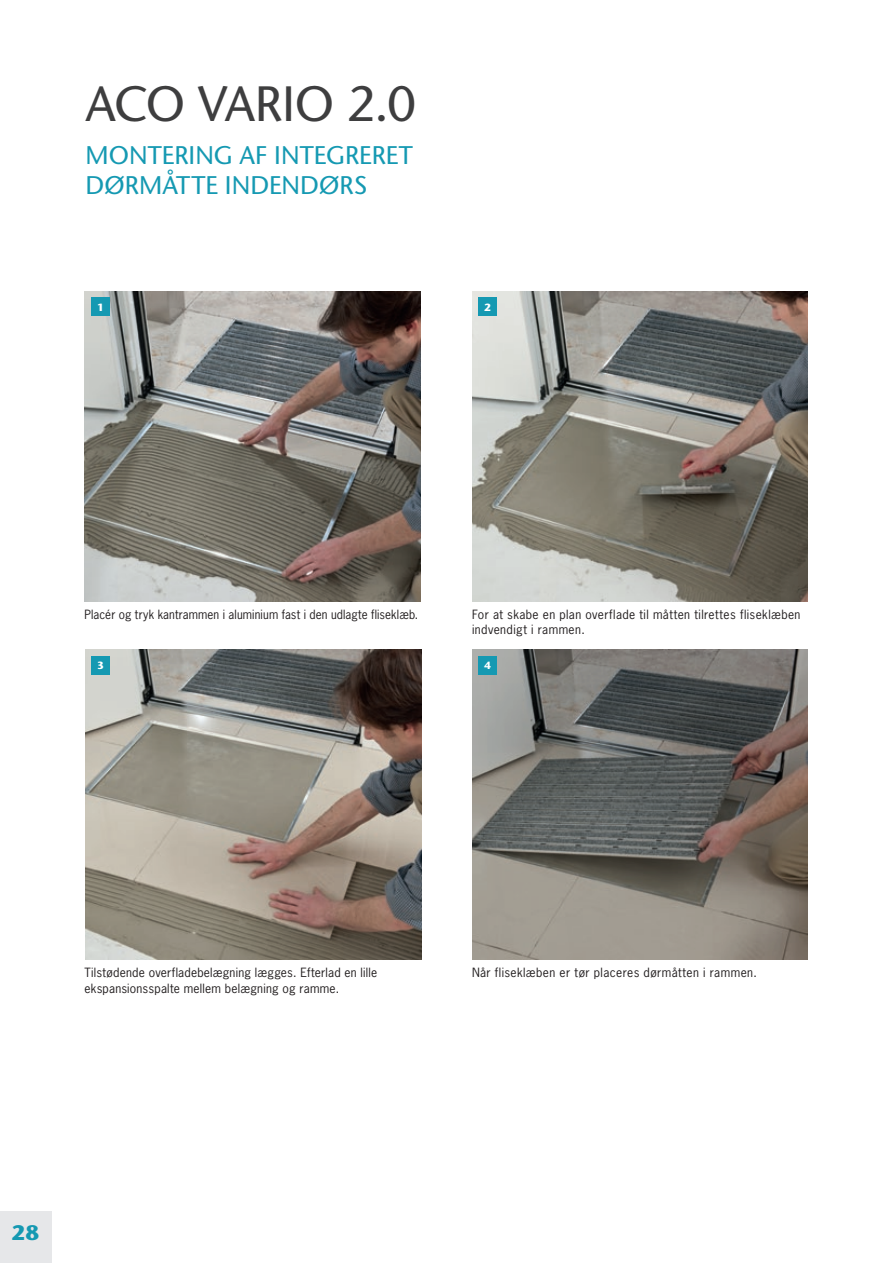
<style>
.page{position:relative;width:893px;height:1263px;background:#fff}
.page>*{position:absolute;margin:0;border:0;box-sizing:border-box;transform-origin:0 0}
.t1{font:500 49.5px "Stone Sans ITC Std";letter-spacing:-.02em;color:#3e3e3f}
.t2{font:500 25.5px/30px "Stone Sans ITC Std";color:#1599b2}
.t3{font:700 21px "Stone Sans ITC Std";color:#1599b2}
.t4{font:12px/15.5px "News Gothic Std";letter-spacing:.02em;color:#231f20}
.t5{font:700 10.5px "Stone Sans ITC Std";color:#fff}
</style>
<div class="page">
<img style="left:85px;top:291px;width:336px;height:310px">
<img style="left:472px;top:291px;width:336px;height:310px">
<img style="left:85px;top:649px;width:336px;height:310px">
<div style="left:92px;top:298px;width:18px;height:18px;background:#1599b2"></div>
<div style="left:478px;top:298px;width:19px;height:18px;background:#1599b2"></div>
<div style="left:92px;top:656px;width:18px;height:18px;background:#1599b2"></div>
<img style="left:472px;top:649px;width:336px;height:310px">
<div style="left:478px;top:656px;width:19px;height:18px;background:#1599b2"></div>
<div style="left:0;top:1212px;width:51px;height:51px;background:#e6e7e9"></div>
<h1 class="t1" style="left:86px;top:74px;width:332px">ACO VARIO 2.0</h1>
<h2 class="t2" style="left:86px;top:140px;width:329px">MONTERING AF INTEGRERET<br>DØRMÅTTE INDENDØRS</h2>
<p class="t5" style="left:97px;top:300px;width:9px">1</p>
<p class="t5" style="left:484px;top:300px;width:9px">2</p>
<p class="t4" style="left:85px;top:606px;width:335px">Placér og tryk kantrammen i aluminium fast i den udlagte fliseklæb.</p>
<p class="t4" style="left:472px;top:606px;width:330px">For at skabe en plan overflade til måtten tilrettes fliseklæben indvendigt i rammen.</p>
<p class="t5" style="left:97px;top:658px;width:9px">3</p>
<p class="t5" style="left:484px;top:658px;width:9px">4</p>
<p class="t4" style="left:85px;top:965px;width:294px">Tilstødende overfladebelægning lægges. Efterlad en lille ekspansionsspalte mellem belægning og ramme.</p>
<p class="t4" style="left:472px;top:965px;width:286px">Når fliseklæben er tør placeres dørmåtten i rammen.</p>
<h3 class="t3" style="left:11px;top:1219px;width:30px">28</h3>
</div>
